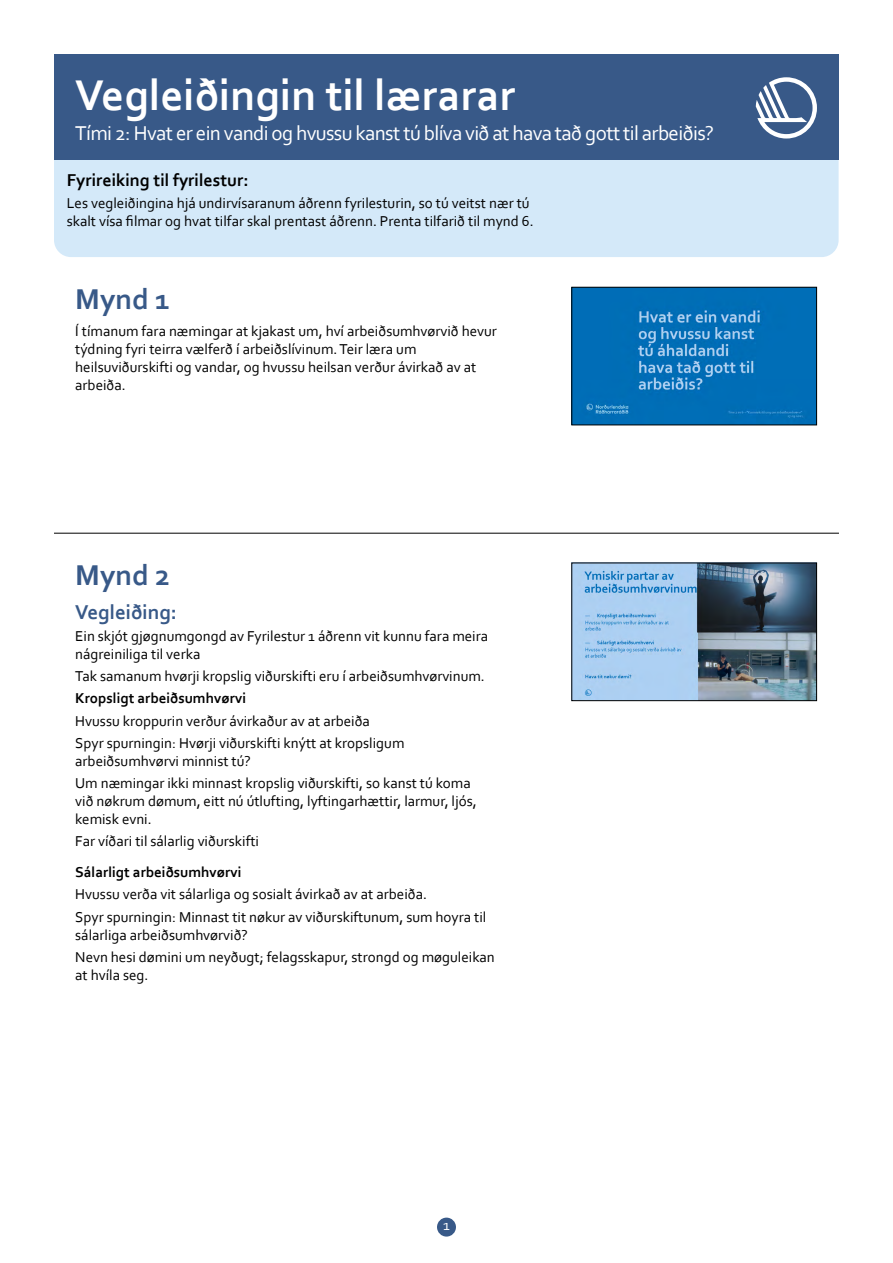
<style>
.page{position:relative;width:893px;height:1263px;background:#fff}
.page>*{position:absolute;margin:0;border:0;box-sizing:border-box;transform-origin:0 0}
.Lärarhandledning_H1{font:700 45px "Corbel";color:#fff}
.Bild_Rubrik_H2{font:700 30px "Corbel";color:#385988}
.Lektion_Rubrik_H1{font:21px "Corbel";letter-spacing:-.03em;color:#fff}
.Instruktion_Rubrik_H{font:700 21px "Corbel";color:#385988}
.Förberedelser_Rubrik{font:700 18px "Corbel";color:#000}
.Brödtext_P{font:15px/18px "Corbel";color:#000}
.Brödtext_P-2{font:700 15px "Corbel";color:#000}
.t1{font:15px "Corbel";color:#fff}
</style>
<div class="page">
<hr style="left:54px;top:533px;width:785px;height:1px;background:#000">
<img style="left:573px;top:289px;width:242px;height:134px">
<div style="left:571px;top:287px;width:246px;height:138px;border:1px solid #000"></div>
<img style="left:573px;top:565px;width:242px;height:134px">
<div style="left:571px;top:563px;width:246px;height:138px;border:1px solid #000"></div>
<div style="left:437px;top:1217px;width:19px;height:19px;background:#385988;border-radius:50%"></div>
<div style="left:54px;top:160px;width:785px;height:97px;background:#d4e9f9"></div>
<div style="left:54px;top:54px;width:785px;height:106px;background:#385988"></div>
<svg style="left:756px;top:77px;width:61px;height:62px"></svg>
<h1 class="Lärarhandledning_H1" style="left:75px;top:67px;width:442px">Vegleiðingin til lærarar</h1>
<h1 class="Lektion_Rubrik_H1" style="left:75px;top:120px;width:640px">Tími 2: Hvat er ein vandi og hvussu kanst tú blíva við at hava tað gott til arbeiðis?</h1>
<h2 class="Förberedelser_Rubrik" style="left:67px;top:169px;width:183px">Fyrireiking til fyrilestur:</h2>
<p class="Brödtext_P" style="left:67px;top:194px;width:468px">Les vegleiðingina hjá undirvísaranum áðrenn fyrilesturin, so tú veitst nær tú skalt vísa filmar og hvat tilfar skal prentast áðrenn. Prenta tilfarið til mynd 6.</p>
<h2 class="Bild_Rubrik_H2" style="left:75px;top:281px;width:96px">Mynd 1</h2>
<p class="Brödtext_P" style="left:75px;top:321px;width:423px">Í tímanum fara næmingar at kjakast um, hví arbeiðsumhvørvið hevur týdning fyri teirra vælferð í arbeiðslívinum. Teir læra um heilsuviðurskifti og vandar, og hvussu heilsan verður ávirkað av at arbeiða.</p>
<h2 class="Bild_Rubrik_H2" style="left:75px;top:556px;width:96px">Mynd 2</h2>
<h3 class="Instruktion_Rubrik_H" style="left:75px;top:599px;width:103px">Vegleiðing:</h3>
<p class="Brödtext_P" style="left:75px;top:626px;width:414px">Ein skjót gjøgnumgongd av Fyrilestur 1 áðrenn vit kunnu fara meira nágreiniliga til verka</p>
<p class="Brödtext_P" style="left:75px;top:667px;width:411px">Tak samanum hvørji kropslig viðurskifti eru í arbeiðsumhvørvinum.</p>
<p class="Brödtext_P-2" style="left:75px;top:689px;width:172px">Kropsligt arbeiðsumhvørvi</p>
<p class="Brödtext_P" style="left:75px;top:711px;width:296px">Hvussu kroppurin verður ávirkaður av at arbeiða</p>
<p class="Brödtext_P" style="left:75px;top:733px;width:331px">Spyr spurningin: Hvørji viðurskifti knýtt at kropsligum arbeiðsumhvørvi minnist tú?</p>
<p class="Brödtext_P" style="left:75px;top:774px;width:403px">Um næmingar ikki minnast kropslig viðurskifti, so kanst tú koma við nøkrum dømum, eitt nú útlufting, lyftingarhættir, larmur, ljós, kemisk evni.</p>
<p class="Brödtext_P" style="left:75px;top:832px;width:185px">Far víðari til sálarlig viðurskifti</p>
<p class="Brödtext_P-2" style="left:75px;top:863px;width:168px">Sálarligt arbeiðsumhvørvi</p>
<p class="Brödtext_P" style="left:75px;top:885px;width:353px">Hvussu verða vit sálarliga og sosialt ávirkað av at arbeiða.</p>
<p class="Brödtext_P" style="left:75px;top:907px;width:412px">Spyr spurningin: Minnast tit nøkur av viðurskiftunum, sum hoyra til sálarliga arbeiðsumhvørvið?</p>
<p class="Brödtext_P" style="left:75px;top:947px;width:421px">Nevn hesi dømini um neyðugt; felagsskapur, strongd og møguleikan at hvíla seg.</p>
<p class="t1" style="left:443px;top:1215px;width:8px">1</p>
</div>
